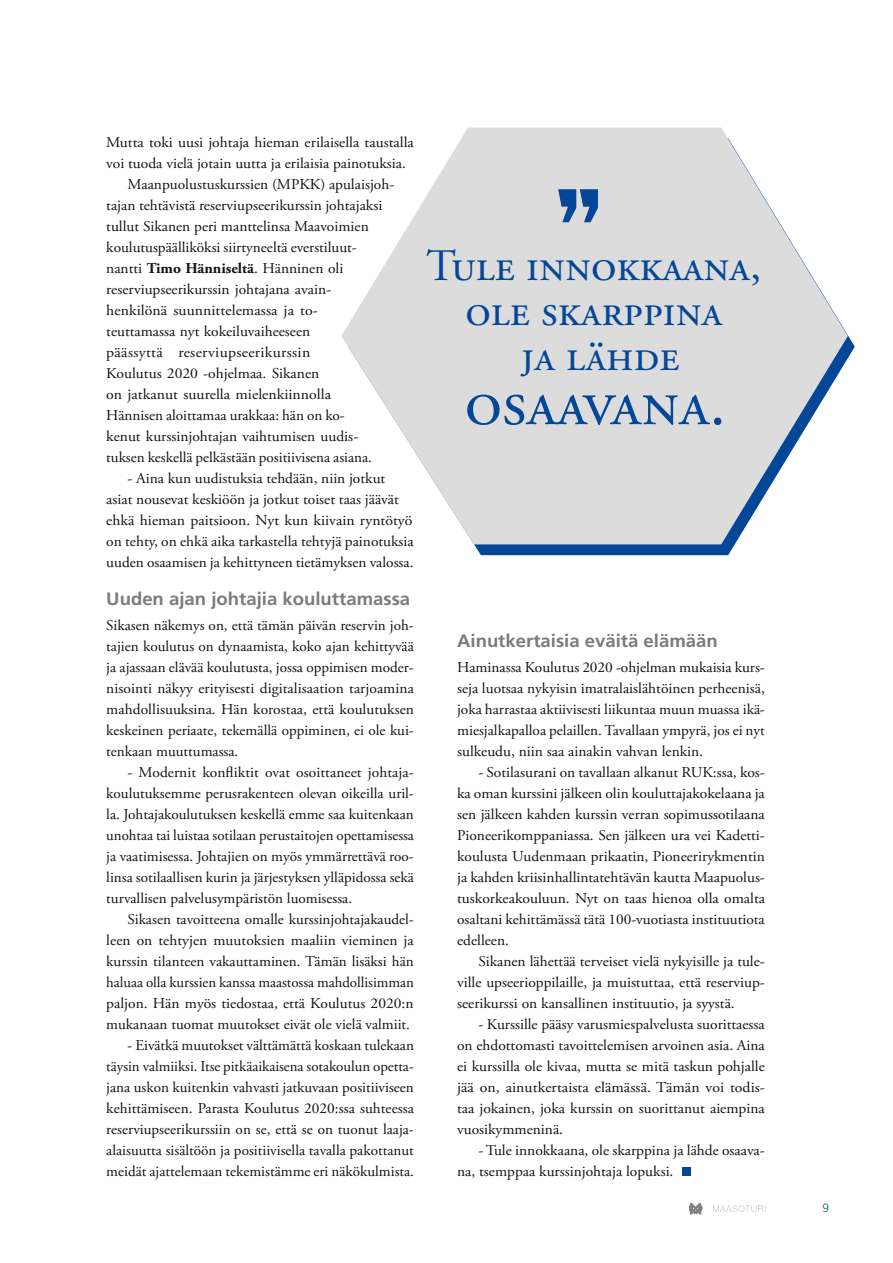
<style>
.page{position:relative;width:893px;height:1263px;background:#fff}
.page>*{position:absolute;margin:0;border:0;box-sizing:border-box;transform-origin:0 0}
.t1{font:66px "Adobe Garamond Pro";color:#044798}
.t2{font:45px/45px "Adobe Garamond Pro";color:#044798;text-align:center}
.t3{font:700 18px "Frutiger LT Std";color:#7c7b7b}
.t4{font:15px/21px "Adobe Garamond Pro";letter-spacing:-.02em;color:#131313;text-align:justify}
.t5{font:15px "Adobe Garamond Pro";letter-spacing:-.02em;color:#131313;scale:1.05 1}
.t6{font:15px "Adobe Garamond Pro";letter-spacing:-.02em;color:#131313;scale:1.04 1}
.t7{font:300 12px "Frutiger LT Std";color:#006c52}
.s1{font-weight:700}
</style>
<div class="page">
<div style="left:682px;top:1167px;width:8px;height:9px;background:#044798"></div>
<svg style="left:473px;top:335px;width:382px;height:220px"></svg>
<svg style="left:341px;top:128px;width:507px;height:416px;fill:#dcdcdc"></svg>
<svg style="left:558px;top:189px;width:40px;height:33px"></svg>
<svg style="left:689px;top:1203px;width:13px;height:11px"></svg>
<svg style="left:713px;top:1205px;width:52px;height:7px"></svg>
<p class="t6" style="left:106px;top:133px;width:297px">Mutta toki uusi johtaja hieman erilaisella taustalla</p>
<p class="t4" style="left:106px;top:153px;width:301px">voi tuoda vielä jotain uutta ja erilaisia painotuksia.</p>
<p class="t4" style="left:128px;top:174px;width:268px">Maanpuolustuskurssien (MPKK) apulaisjoh-</p>
<p class="t4" style="left:106px;top:195px;width:278px">tajan tehtävistä reserviupseerikurssin johtajaksi</p>
<p class="t4" style="left:106px;top:216px;width:264px">tullut Sikanen peri manttelinsa Maavoimien</p>
<p class="t4" style="left:106px;top:237px;width:252px">koulutuspäälliköksi siirtyneeltä everstiluut-</p>
<p class="t4" style="left:106px;top:258px;width:239px">nantti <span class="s1">Timo Hänniseltä</span>. Hänninen oli</p>
<p class="t4" style="left:106px;top:279px;width:227px">reserviupseerikurssin johtajana avain-</p>
<p class="t5" style="left:106px;top:301px;width:203px">henkilönä suunnittelemassa ja to-</p>
<p class="t4" style="left:106px;top:321px;width:206px">teuttamassa nyt kokeiluvaiheeseen</p>
<p class="t5" style="left:106px;top:343px;width:196px">päässyttä reserviupseerikurssin</p>
<p class="t6" style="left:106px;top:364px;width:206px">Koulutus 2020 -ohjelmaa. Sikanen</p>
<p class="t5" style="left:106px;top:385px;width:216px">on jatkanut suurella mielenkiinnolla</p>
<p class="t4" style="left:106px;top:405px;width:240px">Hännisen aloittamaa urakkaa: hän on ko-</p>
<p class="t4" style="left:106px;top:426px;width:254px">kenut kurssinjohtajan vaihtumisen uudis-</p>
<p class="t4" style="left:106px;top:447px;width:267px">tuksen keskellä pelkästään positiivisena asiana.</p>
<p class="t4" style="left:106px;top:468px;width:309px;text-align:left;text-indent:21px">- Aina kun uudistuksia tehdään, niin jotkut asiat nousevat keskiöön ja jotkut toiset taas jäävät ehkä hieman paitsioon. Nyt kun kiivain ryntötyö on tehty, on ehkä aika tarkastella tehtyjä painotuksia uuden osaamisen ja kehittyneen tietämyksen valossa.</p>
<p class="t3" style="left:106px;top:588px;width:305px">Uuden ajan johtajia kouluttamassa</p>
<p class="t4" style="left:106px;top:615px;width:309px">Sikasen näkemys on, että tämän päivän reservin joh&shy;tajien koulutus on dynaamista, koko ajan kehittyvää ja ajassaan elävää koulutusta, jossa oppimisen moder&shy;nisointi näkyy erityisesti digitalisaation tarjoamina mahdollisuuksina. Hän korostaa, että koulutuksen keskeinen periaate, tekemällä oppiminen, ei ole kui&shy;tenkaan muuttumassa.</p>
<p class="t4" style="left:106px;top:762px;width:309px;text-indent:21px">- Modernit konfliktit ovat osoittaneet johtaja&shy;koulutuksemme perusrakenteen olevan oikeilla uril&shy;la. Johtajakoulutuksen keskellä emme saa kuitenkaan unohtaa tai luistaa sotilaan perustaitojen opettamisessa ja vaatimisessa. Johtajien on myös ymmärrettävä roo&shy;linsa sotilaallisen kurin ja järjestyksen ylläpidossa sekä turvallisen palvelusympäristön luomisessa.</p>
<p class="t4" style="left:106px;top:909px;width:309px;text-indent:21px">Sikasen tavoitteena omalle kurssinjohtajakaudel&shy;leen on tehtyjen muutoksien maaliin vieminen ja kurssin tilanteen vakauttaminen. Tämän lisäksi hän haluaa olla kurssien kanssa maastossa mahdollisimman paljon. Hän myös tiedostaa, että Koulutus 2020:n mukanaan tuomat muutokset eivät ole vielä valmiit.</p>
<p class="t4" style="left:106px;top:1035px;width:309px;text-indent:21px">- Eivätkä muutokset välttämättä koskaan tulekaan täysin valmiiksi. Itse pitkäaikaisena sotakoulun opetta&shy;jana uskon kuitenkin vahvasti jatkuvaan positiiviseen kehittämiseen. Parasta Koulutus 2020:ssa suhteessa reserviupseerikurssiin on se, että se on tuonut laaja&shy;alaisuutta sisältöön ja positiivisella tavalla pakottanut meidät ajattelemaan tekemistämme eri näkökulmista.</p>
<h2 class="t2" style="left:426px;top:245px;width:336px">Tule innokkaana, ole skarppina<br>ja lähde</h2>
<h1 class="t1" style="left:465px;top:364px;width:263px">osaavana.</h1>
<p class="t3" style="left:457px;top:630px;width:262px">Ainutkertaisia eväitä elämään</p>
<p class="t4" style="left:457px;top:657px;width:309px">Haminassa Koulutus 2020 -ohjelman mukaisia kurs&shy;seja luotsaa nykyisin imatralaislähtöinen perheenisä, joka harrastaa aktiivisesti liikuntaa muun muassa ikä&shy;miesjalkapalloa pelaillen. Tavallaan ympyrä, jos ei nyt sulkeudu, niin saa ainakin vahvan lenkin.</p>
<p class="t4" style="left:457px;top:762px;width:310px;text-indent:21px">- Sotilasurani on tavallaan alkanut RUK:ssa, kos&shy;ka oman kurssini jälkeen olin kouluttajakokelaana ja sen jälkeen kahden kurssin verran sopimussotilaana Pioneerikomppaniassa. Sen jälkeen ura vei Kadetti&shy;koulusta Uudenmaan prikaatin, Pioneerirykmentin ja kahden kriisinhallintatehtävän kautta Maapuolus&shy;tuskorkeakouluun. Nyt on taas hienoa olla omalta osaltani kehittämässä tätä 100-vuotiasta instituutiota edelleen.</p>
<p class="t4" style="left:457px;top:951px;width:309px;text-indent:21px">Sikanen lähettää terveiset vielä nykyisille ja tule&shy;ville upseerioppilaille, ja muistuttaa, että reserviup&shy;seerikurssi on kansallinen instituutio, ja syystä.</p>
<p class="t4" style="left:457px;top:1014px;width:309px;text-indent:21px">- Kurssille pääsy varusmiespalvelusta suorittaessa on ehdottomasti tavoittelemisen arvoinen asia. Aina ei kurssilla ole kivaa, mutta se mitä taskun pohjalle jää on, ainutkertaista elämässä. Tämän voi todis&shy;taa jokainen, joka kurssin on suorittanut aiempina vuosikymmeninä.</p>
<p class="t4" style="left:457px;top:1140px;width:309px;text-indent:21px">- Tule innokkaana, ole skarppina ja lähde osaava&shy;na, tsemppaa kurssinjohtaja lopuksi.</p>
<p class="t7" style="left:822px;top:1201px;width:8px">9</p>
</div>
